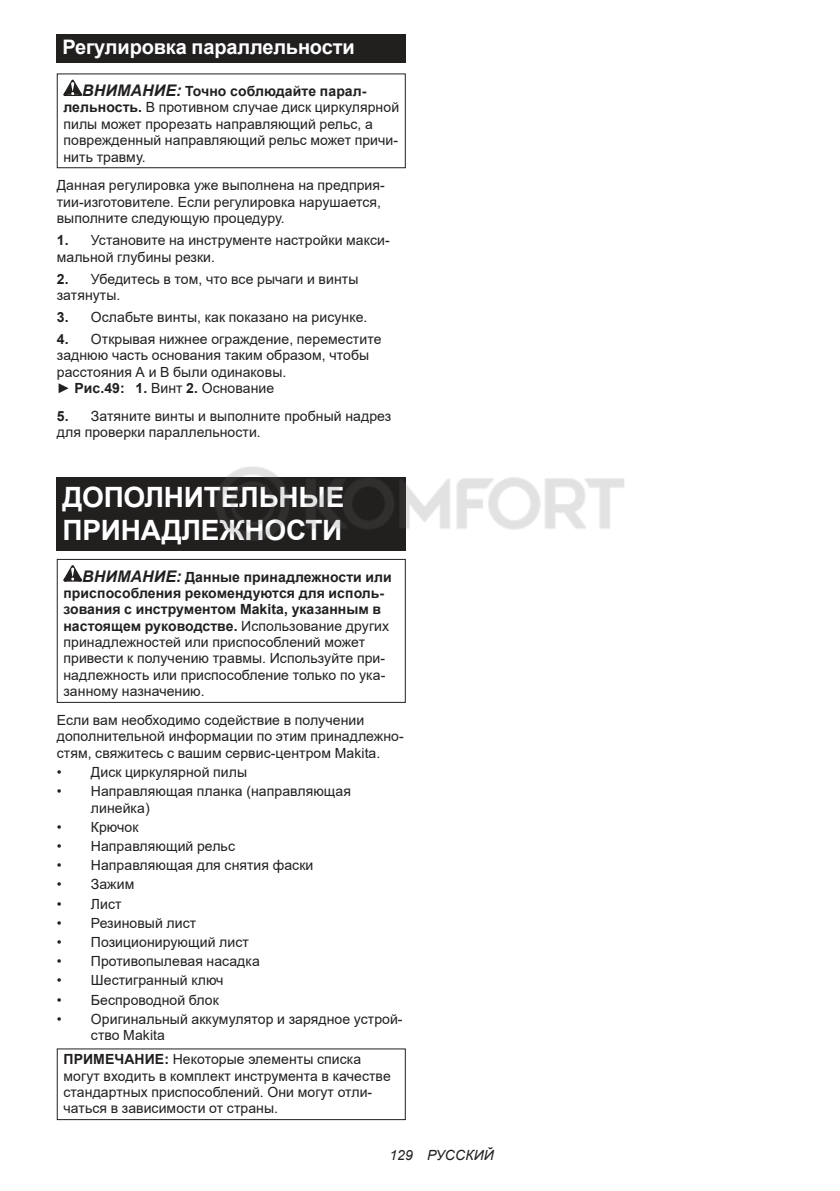
<style>
.page{position:relative;width:840px;height:1191px;background:#fff}
.page>*{position:absolute;margin:0;border:0;box-sizing:border-box;transform-origin:0 0}
.t1{font:700 28px/32.8px "Arial";letter-spacing:-.01em;color:#fff}
.t2{font:700 20px "Arial";letter-spacing:-.01em;color:#fff}
.t3{font:14px/16.4px "Arial";letter-spacing:.005em;color:#221f1f}
.t4{font:italic 14px "Arial";letter-spacing:.005em;color:#221f1f}
.s1{font-weight:700;font-style:italic;font-size:16px}
.s2{font-weight:700}
</style>
<div class="page">
<div style="left:57px;top:34px;width:348px;height:29px;background:#221f1f"></div>
<svg style="left:63px;top:80px;width:19px;height:16px"></svg>
<div style="left:57px;top:73px;width:348px;height:95px;border:1px solid #221f1f"></div>
<div style="left:57px;top:477px;width:348px;height:74px;background:#221f1f"></div>
<svg style="left:63px;top:565px;width:19px;height:16px"></svg>
<div style="left:57px;top:559px;width:348px;height:144px;border:1px solid #221f1f"></div>
<div style="left:57px;top:1048px;width:348px;height:72px;border:1px solid #221f1f"></div>
<img style="left:215px;top:467px;width:410px;height:82px">
<h2 class="t2" style="left:62px;top:33px;width:293px">Регулировка параллельности</h2>
<p class="t3" style="left:63px;top:83px;width:337px;text-indent:19px"><span class="s1">ВНИМАНИЕ:</span> <span class="s2">Точно соблюдайте парал&shy;лельность.</span> В противном случае диск циркулярной пилы может прорезать направляющий рельс, а поврежденный направляющий рельс может причи&shy;нить травму.</p>
<p class="t3" style="left:57px;top:177px;width:329px">Данная регулировка уже выполнена на предприя&shy;тии-изготовителе. Если регулировка нарушается, выполните следующую процедуру.</p>
<p class="t3" style="left:57px;top:232px;width:334px"><span class="s2">1.</span> Установите на инструменте настройки макси&shy;мальной глубины резки.</p>
<p class="t3" style="left:57px;top:270px;width:303px"><span class="s2">2.</span> Убедитесь в том, что все рычаги и винты затянуты.</p>
<p class="t3" style="left:57px;top:309px;width:312px"><span class="s2">3.</span> Ослабьте винты, как показано на рисунке.</p>
<p class="t3" style="left:57px;top:331px;width:326px"><span class="s2">4.</span> Открывая нижнее ограждение, переместите заднюю часть основания таким образом, чтобы расстояния А и В были одинаковы.<br>► <span class="s2">Рис.49: 1.</span> Винт <span class="s2">2.</span> Основание</p>
<p class="t3" style="left:57px;top:408px;width:335px"><span class="s2">5.</span> Затяните винты и выполните пробный надрез для проверки параллельности.</p>
<h1 class="t1" style="left:62px;top:481px;width:283px">ДОПОЛНИТЕЛЬНЫЕ<br>ПРИНАДЛЕЖНОСТИ</h1>
<p class="t3" style="left:63px;top:568px;width:330px;text-indent:19px"><span class="s1">ВНИМАНИЕ:</span> <span class="s2">Данные принадлежности или приспособления рекомендуются для исполь&shy;зования с инструментом Makita, указанным в настоящем руководстве.</span> Использование других принадлежностей или приспособлений может привести к получению травмы. Используйте при&shy;надлежность или приспособление только по ука&shy;занному назначению.</p>
<p class="t3" style="left:57px;top:711px;width:348px">Если вам необходимо содействие в получении дополнительной информации по этим принадлежно&shy;стям, свяжитесь с вашим сервис-центром Makita.</p>
<p class="t3" style="left:57px;top:763px;width:192px">• Диск циркулярной пилы</p>
<p class="t3" style="left:91px;top:783px;width:261px;text-indent:-34px">• Направляющая планка (направляющая линейка)</p>
<p class="t3" style="left:57px;top:818px;width:83px">• Крючок</p>
<p class="t3" style="left:57px;top:837px;width:179px">• Направляющий рельс</p>
<p class="t3" style="left:57px;top:857px;width:258px">• Направляющая для снятия фаски</p>
<p class="t3" style="left:57px;top:876px;width:79px">• Зажим</p>
<p class="t3" style="left:57px;top:895px;width:66px">• Лист</p>
<p class="t3" style="left:57px;top:914px;width:141px">• Резиновый лист</p>
<p class="t3" style="left:57px;top:933px;width:193px">• Позиционирующий лист</p>
<p class="t3" style="left:57px;top:953px;width:204px">• Противопылевая насадка</p>
<p class="t3" style="left:57px;top:972px;width:168px">• Шестигранный ключ</p>
<p class="t3" style="left:57px;top:991px;width:163px">• Беспроводной блок</p>
<p class="t3" style="left:91px;top:1010px;width:313px;text-indent:-34px">• Оригинальный аккумулятор и зарядное устрой&shy;ство Makita</p>
<p class="t3" style="left:63px;top:1051px;width:328px"><span class="s2">ПРИМЕЧАНИЕ:</span> Некоторые элементы списка могут входить в комплект инструмента в качестве стандартных приспособлений. Они могут отли&shy;чаться в зависимости от страны.</p>
<p class="t4" style="left:389px;top:1147px;width:106px">129 РУССКИЙ</p>
</div>
